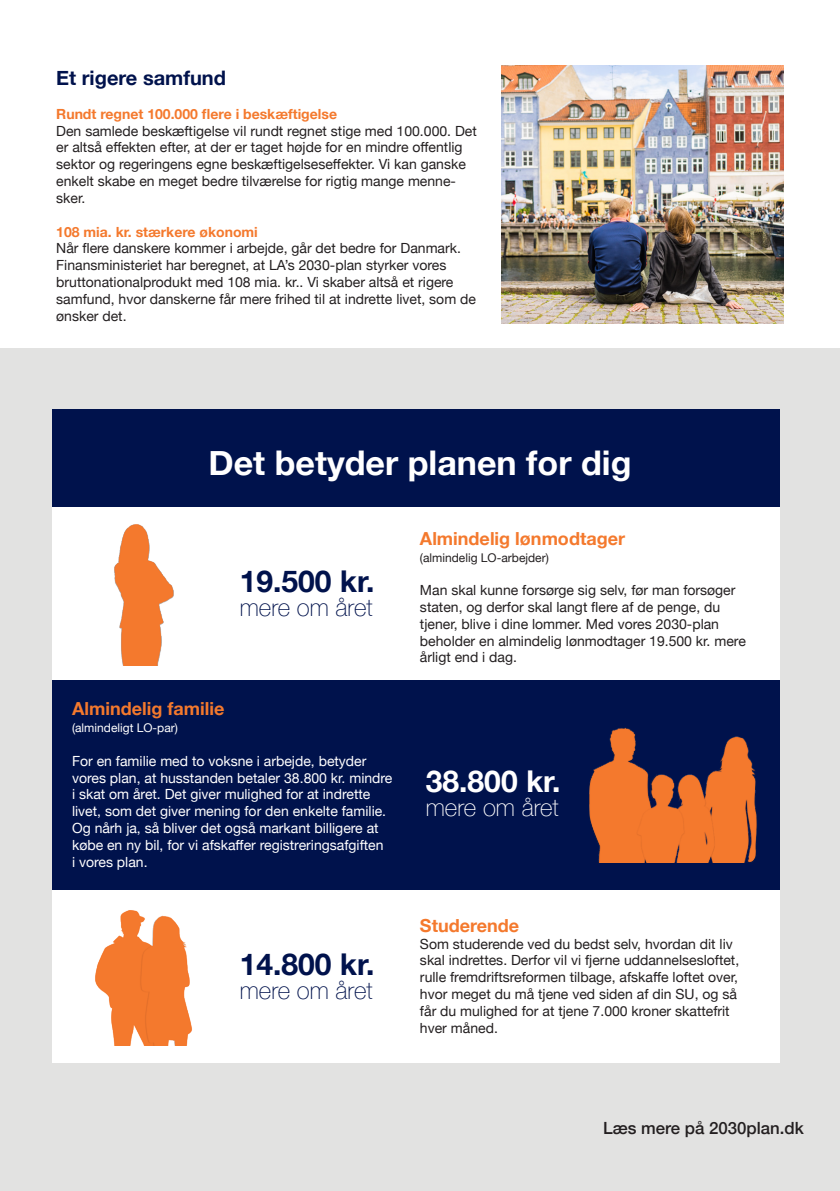
<style>
.page{position:relative;width:840px;height:1191px;background:#fff}
.page>*{position:absolute;margin:0;border:0;box-sizing:border-box;transform-origin:0 0}
.t1{font:700 34px "Helvetica Neue";color:#fff}
.t2{font:700 30px "Helvetica Neue";color:#00124c}
.t3{font:700 30px "Helvetica Neue";color:#fff}
.t4{font:100 24px "Helvetica Neue";color:#00124c}
.t5{font:100 24px "Helvetica Neue";color:#fff}
.t6{font:700 20px "Helvetica Neue";color:#00124c}
.t7{font:700 18px "Helvetica Neue";color:#f4792d}
.t8{font:500 16.8px "Helvetica Neue";color:#231f20}
.t9{font:14px/16.8px "Helvetica Neue";color:#231f20}
.t10{font:14px/16.8px "Helvetica Neue";color:#fff}
.t11{font:700 14px "Helvetica Neue";color:#f4792d}
.t12{font:12px "Helvetica Neue";color:#231f20}
.t13{font:12px "Helvetica Neue";color:#fff}
</style>
<div class="page">
<div style="left:0;top:349px;width:839px;height:842px;background:#e2e2e1"></div>
<img style="left:501px;top:66px;width:282px;height:258px">
<div style="left:52px;top:409px;width:727px;height:98px;background:#00124c"></div>
<div style="left:52px;top:507px;width:727px;height:173px;background:#fff"></div>
<div style="left:52px;top:680px;width:727px;height:210px;background:#00124c"></div>
<div style="left:52px;top:890px;width:727px;height:173px;background:#fff"></div>
<img style="left:114px;top:524px;width:60px;height:141px">
<img style="left:589px;top:728px;width:168px;height:134px">
<img style="left:95px;top:910px;width:97px;height:135px">
<p class="t6" style="left:56px;top:62px;width:171px">Et rigere samfund</p>
<p class="t11" style="left:56px;top:103px;width:282px">Rundt regnet 100.000 flere i beskæftigelse</p>
<p class="t9" style="left:56px;top:123px;width:422px">Den samlede beskæftigelse vil rundt regnet stige med 100.000. Det er altså effekten efter, at der er taget højde for en mindre offentlig sektor og regeringens egne beskæftigelseseffekter. Vi kan ganske enkelt skabe en meget bedre tilværelse for rigtig mange menne&shy;sker.</p>
<p class="t11" style="left:56px;top:220px;width:203px">108 mia. kr. stærkere økonomi</p>
<p class="t9" style="left:56px;top:241px;width:421px">Når flere danskere kommer i arbejde, går det bedre for Danmark.<br>Finansministeriet har beregnet, at LA’s 2030-plan styrker vores bruttonationalprodukt med 108 mia. kr.. Vi skaber altså et rigere samfund, hvor danskerne får mere frihed til at indrette livet, som de ønsker det.</p>
<p class="t1" style="left:208px;top:436px;width:424px">Det betyder planen for dig</p>
<p class="t2" style="left:240px;top:557px;width:136px">19.500 kr.</p>
<p class="t4" style="left:240px;top:589px;width:134px">mere om året</p>
<p class="t7" style="left:72px;top:695px;width:154px">Almindelig familie</p>
<p class="t13" style="left:72px;top:719px;width:107px">(almindeligt LO-par)</p>
<p class="t10" style="left:72px;top:753px;width:322px">For en familie med to voksne i arbejde, betyder vores plan, at husstanden betaler 38.800 kr. mindre i skat om året. Det giver mulighed for at indrette livet, som det giver mening for den enkelte familie.<br>Og nårh ja, så bliver det også markant billigere at købe en ny bil, for vi afskaffer registreringsafgiften<br>i vores plan.</p>
<p class="t2" style="left:240px;top:940px;width:136px">14.800 kr.</p>
<p class="t4" style="left:240px;top:972px;width:134px">mere om året</p>
<p class="t7" style="left:420px;top:524px;width:206px">Almindelig lønmodtager</p>
<p class="t12" style="left:420px;top:548px;width:130px">(almindelig LO-arbejder)</p>
<p class="t9" style="left:420px;top:582px;width:327px">Man skal kunne forsørge sig selv, før man forsøger staten, og derfor skal langt flere af de penge, du tjener, blive i dine lommer. Med vores 2030-plan beholder en almindelig lønmodtager 19.500 kr. mere årligt end i dag.</p>
<p class="t3" style="left:425px;top:758px;width:136px">38.800 kr.</p>
<p class="t5" style="left:425px;top:789px;width:134px">mere om året</p>
<p class="t7" style="left:420px;top:911px;width:101px">Studerende</p>
<p class="t9" style="left:420px;top:936px;width:320px">Som studerende ved du bedst selv, hvordan dit liv skal indrettes. Derfor vil vi fjerne uddannelsesloftet, rulle fremdriftsreformen tilbage, afskaffe loftet over, hvor meget du må tjene ved siden af din SU, og så får du mulighed for at tjene 7.000 kroner skattefrit hver måned.</p>
<p class="t8" style="left:603px;top:1114px;width:202px">Læs mere på 2030plan.dk</p>
</div>
